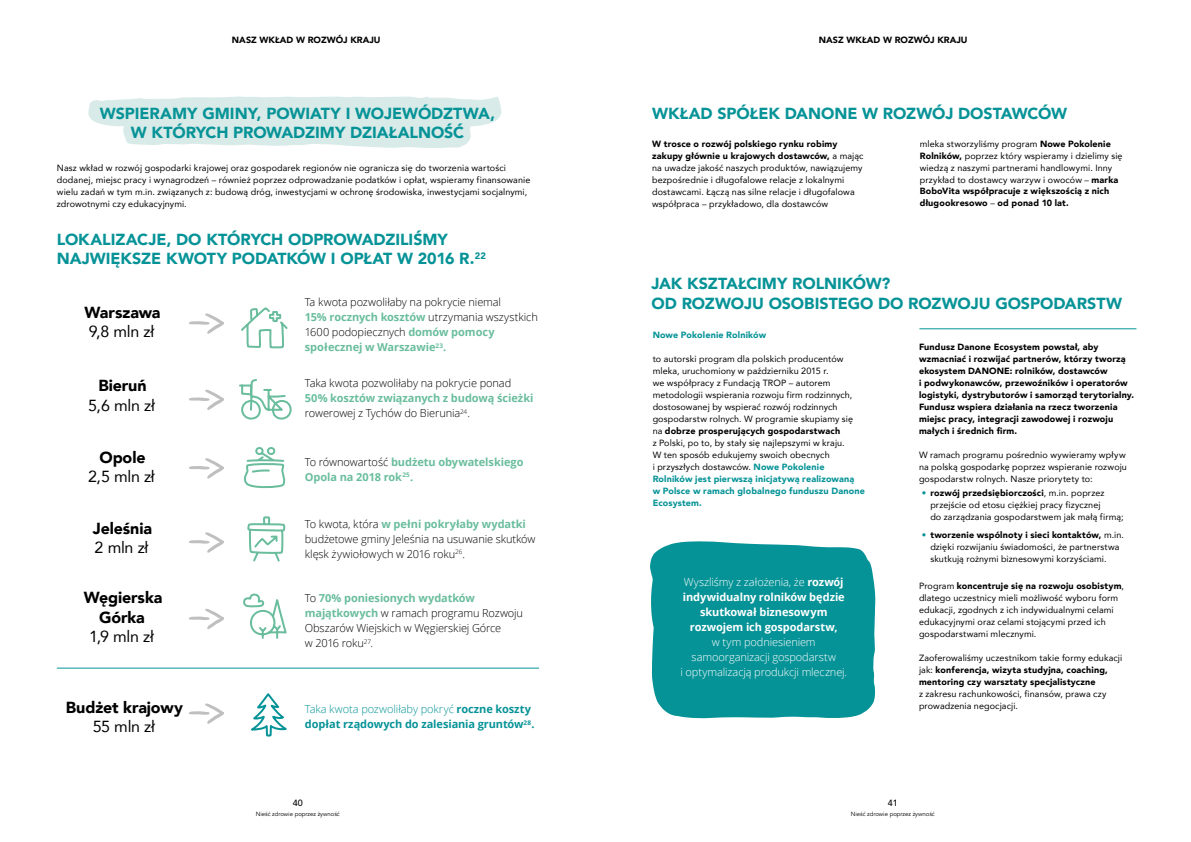
<style>
.page{position:relative;width:1191px;height:842px;background:#fff}
.page>*{position:absolute;margin:0;border:0;box-sizing:border-box;transform-origin:0 0}
.t1{font:900 16px/19.2px "Avenir";letter-spacing:-.005em;color:#069397}
.t2{font:900 16px/19.2px "Avenir";letter-spacing:-.005em;color:#000;text-align:center}
.t3{font:16px "Avenir";letter-spacing:-.015em;color:#000}
.t4{font:300 11px/15px "Open Sans";letter-spacing:-.01em;color:#000}
.t5{font:700 11px/15px "Open Sans";letter-spacing:-.005em;color:#69bd9d}
.t6{font:700 11px/15px "Open Sans";letter-spacing:-.01em;color:#fff;text-align:center}
.t7{font:700 11px/15px "Open Sans";letter-spacing:-.01em;color:#069397}
.t8{font:300 11px/15px "Open Sans";letter-spacing:-.01em;color:#fff;text-align:center}
.t9{font:9px/12px "Avenir";letter-spacing:.01em;color:#000}
.t10{font:900 9px/12px "Avenir";letter-spacing:.015em;color:#000}
.t11{font:900 9px "Avenir";letter-spacing:.015em;color:#069397}
.t12{font:500 9px "Avenir";color:#000}
.t13{font:6px "Avenir";color:#000}
.s1{font-weight:700;color:#69bd9d}
.s2{font-weight:300;color:#000}
.s3{font-weight:300}
.s4{font-weight:900}
.s5{font-weight:900;color:#069397}
.s6{color:#069397}
.s7{font-weight:400}
</style>
<div class="page">
<svg style="left:88px;top:97px;width:413px;height:51px;background:#deedeb"></svg>
<svg style="left:243px;top:593px;width:44px;height:46px"></svg>
<svg style="left:247px;top:516px;width:39px;height:46px"></svg>
<svg style="left:241px;top:307px;width:47px;height:42px"></svg>
<svg style="left:189px;top:313px;width:35px;height:21px"></svg>
<svg style="left:189px;top:458px;width:35px;height:20px"></svg>
<svg style="left:189px;top:609px;width:35px;height:20px"></svg>
<svg style="left:189px;top:390px;width:35px;height:20px"></svg>
<svg style="left:189px;top:532px;width:35px;height:21px"></svg>
<svg style="left:189px;top:703px;width:35px;height:21px"></svg>
<svg style="left:239px;top:379px;width:53px;height:41px"></svg>
<hr style="left:57px;top:668px;width:482px;height:1px;background:#069397">
<svg style="left:243px;top:447px;width:43px;height:42px"></svg>
<svg style="left:251px;top:693px;width:36px;height:44px"></svg>
<hr style="left:919px;top:328px;width:217px;height:1px;background:#069397">
<div style="left:650px;top:541px;width:226px;height:177px;background:#069397"></div>
<p class="t10" style="left:232px;top:34px;width:150px">NASZ WKŁAD W ROZWÓJ KRAJU</p>
<p class="t10" style="left:819px;top:34px;width:150px">NASZ WKŁAD W ROZWÓJ KRAJU</p>
<h1 class="t1" style="left:100px;top:103px;width:397px;text-align:center">WSPIERAMY GMINY, POWIATY I WOJEWÓDZTWA,<br>W KTÓRYCH PROWADZIMY DZIAŁALNOŚĆ</h1>
<p class="t9" style="left:57px;top:162px;width:475px">Nasz wkład w rozwój gospodarki krajowej oraz gospodarek regionów nie ogranicza się do tworzenia wartości dodanej, miejsc pracy i wynagrodzeń – również poprzez odprowadzanie podatków i opłat, wspieramy finansowanie wielu zadań w tym m.in. związanych z: budową dróg, inwestycjami w ochronę środowiska, inwestycjami socjalnymi, zdrowotnymi czy edukacyjnymi.</p>
<h1 class="t1" style="left:57px;top:229px;width:431px">LOKALIZACJE, DO KTÓRYCH ODPROWADZILIŚMY<br>NAJWIĘKSZE KWOTY PODATKÓW I OPŁAT W 2016 R.<sup>22</sup></h1>
<h1 class="t2" style="left:85px;top:302px;width:77px">Warszawa</h1>
<h1 class="t3" style="left:89px;top:319px;width:67px">9,8 mln zł</h1>
<h1 class="t2" style="left:98px;top:376px;width:50px">Bieruń</h1>
<h1 class="t3" style="left:88px;top:392px;width:68px">5,6 mln zł</h1>
<h1 class="t2" style="left:100px;top:447px;width:48px">Opole</h1>
<h1 class="t3" style="left:88px;top:463px;width:68px">2,5 mln zł</h1>
<h1 class="t2" style="left:93px;top:518px;width:61px">Jeleśnia</h1>
<h1 class="t3" style="left:95px;top:535px;width:55px">2 mln zł</h1>
<h1 class="t2" style="left:84px;top:588px;width:80px">Węgierska<br>Górka</h1>
<h1 class="t3" style="left:89px;top:623px;width:66px">1,9 mln zł</h1>
<h1 class="t2" style="left:66px;top:697px;width:119px">Budżet krajowy</h1>
<h1 class="t3" style="left:93px;top:714px;width:64px">55 mln zł</h1>
<p class="t4" style="left:305px;top:294px;width:234px">Ta kwota pozwoliłaby na pokrycie niemal<br><span class="s1">15% rocznych kosztów</span> utrzymania wszystkich 1600 podopiecznych <span class="s1">domów pomocy społecznej w Warszawie</span><sup>23</sup><span class="s1">.</span></p>
<p class="t4" style="left:305px;top:376px;width:208px">Taka kwota pozwoliłaby na pokrycie ponad</p>
<p class="t5" style="left:305px;top:391px;width:230px">50% kosztów związanych z budową ścieżki <span class="s2">rowerowej z Tychów do Bierunia</span><sup>24</sup><span class="s2">.</span></p>
<p class="t5" style="left:305px;top:454px;width:220px"><span class="s2">To równowartość</span> budżetu obywatelskiego<br>Opola na 2018 rok<sup>25</sup>.</p>
<p class="t4" style="left:305px;top:516px;width:232px">To kwota, która <span class="s1">w pełni pokryłaby wydatki </span>budżetowe gminy Jeleśnia na usuwanie skutków klęsk żywiołowych w 2016 roku<sup>26</sup>.</p>
<p class="t4" style="left:305px;top:590px;width:220px">To <span class="s1">70% poniesionych wydatków majątkowych</span> w ramach programu Rozwoju<br>Obszarów Wiejskich w Węgierskiej Górce<br>w 2016 roku<sup>27</sup>.</p>
<p class="t7" style="left:305px;top:701px;width:231px"><span class="s3">Taka kwota pozwoliłaby pokryć</span> roczne koszty dopłat rządowych do zalesiania gruntów<sup>28</sup>.</p>
<p class="t12" style="left:293px;top:795px;width:11px">40</p>
<p class="t13" style="left:256px;top:810px;width:86px">Nieść zdrowie poprzez żywność</p>
<h1 class="t1" style="left:652px;top:103px;width:416px">WKŁAD SPÓŁEK DANONE W ROZWÓJ DOSTAWCÓW</h1>
<p class="t9" style="left:652px;top:137px;width:213px"><span class="s4">W trosce o rozwój polskiego rynku robimy zakupy głównie u krajowych dostawców,</span> a mając na uwadze jakość naszych produktów, nawiązujemy bezpośrednie i długofalowe relacje z lokalnymi dostawcami. Łączą nas silne relacje i długofalowa współpraca – przykładowo, dla dostawców</p>
<p class="t9" style="left:919px;top:137px;width:204px">mleka stworzyliśmy program <span class="s4">Nowe Pokolenie Rolników,</span> poprzez który wspieramy i dzielimy się wiedzą z naszymi partnerami handlowymi. Inny przykład to dostawcy warzyw i owoców – <span class="s4">marka BoboVita współpracuje z większością z nich długookresowo</span> – <span class="s4">od ponad 10 lat.</span></p>
<h1 class="t1" style="left:651px;top:274px;width:472px">JAK KSZTAŁCIMY ROLNIKÓW?<br>OD ROZWOJU OSOBISTEGO DO ROZWOJU GOSPODARSTW</h1>
<p class="t11" style="left:652px;top:327px;width:115px">Nowe Pokolenie Rolników</p>
<p class="t9" style="left:652px;top:352px;width:214px">to autorski program dla polskich producentów mleka, uruchomiony w październiku 2015 r.<br>we współpracy z Fundacją TROP – autorem metodologii wspierania rozwoju firm rodzinnych, dostosowanej by wspierać rozwój rodzinnych gospodarstw rolnych. W programie skupiamy się na <span class="s4">dobrze prosperujących gospodarstwach<br></span>z Polski, po to, by stały się najlepszymi w kraju.<br>W ten sposób edukujemy swoich obecnych<br>i przyszłych dostawców. <span class="s5">Nowe Pokolenie Rolników jest pierwszą inicjatywą realizowaną<br>w Polsce w ramach globalnego funduszu Danone Ecosystem.</span></p>
<p class="t10" style="left:919px;top:340px;width:217px">Fundusz Danone Ecosystem powstał, aby wzmacniać i rozwijać partnerów, którzy tworzą ekosystem DANONE: rolników, dostawców<br>i podwykonawców, przewoźników i operatorów logistyki, dystrybutorów i samorząd terytorialny.<br>Fundusz wspiera działania na rzecz tworzenia miejsc pracy, integracji zawodowej i rozwoju małych i średnich firm.</p>
<p class="t9" style="left:919px;top:448px;width:209px">W ramach programu pośrednio wywieramy wpływ na polską gospodarkę poprzez wspieranie rozwoju gospodarstw rolnych. Nasze priorytety to:</p>
<p class="t9" style="left:930px;top:487px;width:195px;text-indent:-9px"><span class="s6">•</span> <span class="s4">rozwój przedsiębiorczości</span>, m.in. poprzez przejście od etosu ciężkiej pracy fizycznej<br>do zarządzania gospodarstwem jak małą firmą;</p>
<p class="t9" style="left:930px;top:529px;width:195px;text-indent:-9px"><span class="s6">•</span> <span class="s4">tworzenie wspólnoty i sieci kontaktów,</span> m.in. dzięki rozwijaniu świadomości, że partnerstwa skutkują rożnymi biznesowymi korzyściami.</p>
<p class="t9" style="left:919px;top:579px;width:206px">Program <span class="s4">koncentruje się na rozwoju osobistym</span>, dlatego uczestnicy mieli możliwość wyboru form edukacji, zgodnych z ich indywidualnymi celami edukacyjnymi oraz celami stojącymi przed ich gospodarstwami mlecznymi.</p>
<p class="t10" style="left:919px;top:651px;width:205px"><span class="s7">Zaoferowaliśmy uczestnikom takie formy edukacji jak:</span> konferencja, wizyta studyjna, coaching, mentoring czy warsztaty specjalistyczne</p>
<p class="t9" style="left:919px;top:687px;width:189px">z zakresu rachunkowości, finansów, prawa czy prowadzenia negocjacji.</p>
<p class="t6" style="left:683px;top:574px;width:163px"><span class="s3">Wyszliśmy z założenia, że</span> rozwój indywidualny rolników będzie skutkował biznesowym rozwojem ich gospodarstw,</p>
<p class="t8" style="left:680px;top:634px;width:168px">w tym podniesieniem samoorganizacji gospodarstw<br>i optymalizacją produkcji mlecznej.</p>
<p class="t12" style="left:887px;top:795px;width:11px">41</p>
<p class="t13" style="left:850px;top:810px;width:86px">Nieść zdrowie poprzez żywność</p>
</div>
